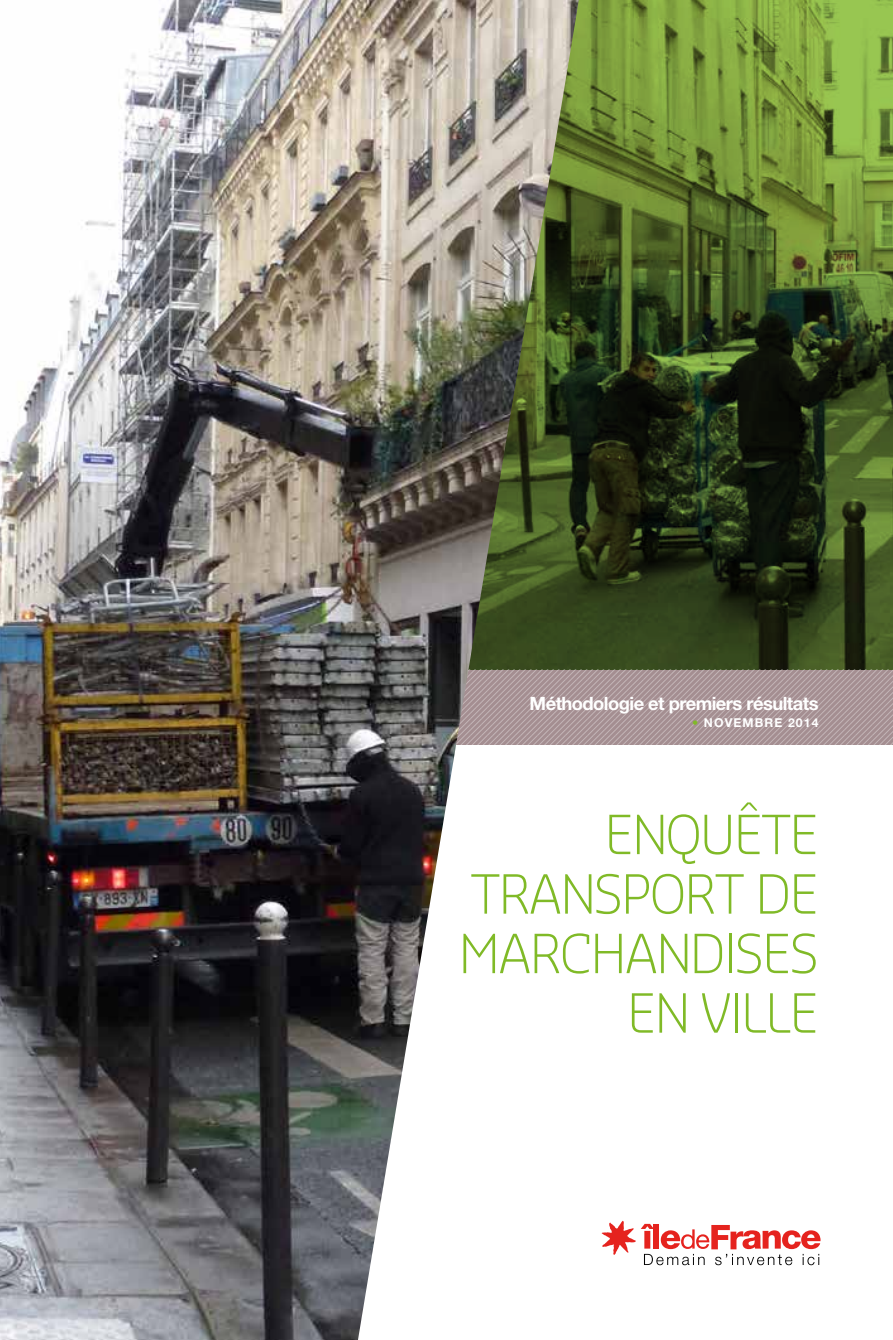
<style>
.page{position:relative;width:893px;height:1340px;background:#fff}
.page>*{position:absolute;margin:0;border:0;box-sizing:border-box;transform-origin:0 0}
.t1{font:300 52.5px/59.5px "Sansa Slab";letter-spacing:-.03em;color:#80ba27;text-align:right}
.t2{font:700 18.38px "Helvetica Neue";letter-spacing:-.03em;color:#fff}
.t3{font:700 12.25px "Helvetica Neue";letter-spacing:.09em;color:#fff}
.s1{color:#80ba27}
</style>
<div class="page">
<svg style="left:579px;top:0;width:314px;height:670px;background:#485c25"></svg>
<svg style="left:579px;top:670px;width:314px;height:74px;background:#ab979a"></svg>
<svg style="left:602px;top:1220px;width:219px;height:45px"></svg>
<img style="left:0;top:0;width:579px;height:1339px">
<p class="t2" style="left:530px;top:691px;width:290px">Méthodologie et premiers résultats</p>
<p class="t3" style="left:692px;top:715px;width:128px"><span class="s1">•</span> NOVEMBRE 2014</p>
<p class="t1" style="left:459px;top:802px;width:361px">ENQUÊTE<br>TRANSPORT DE<br>MARCHANDISES<br>EN VILLE</p>
</div>
